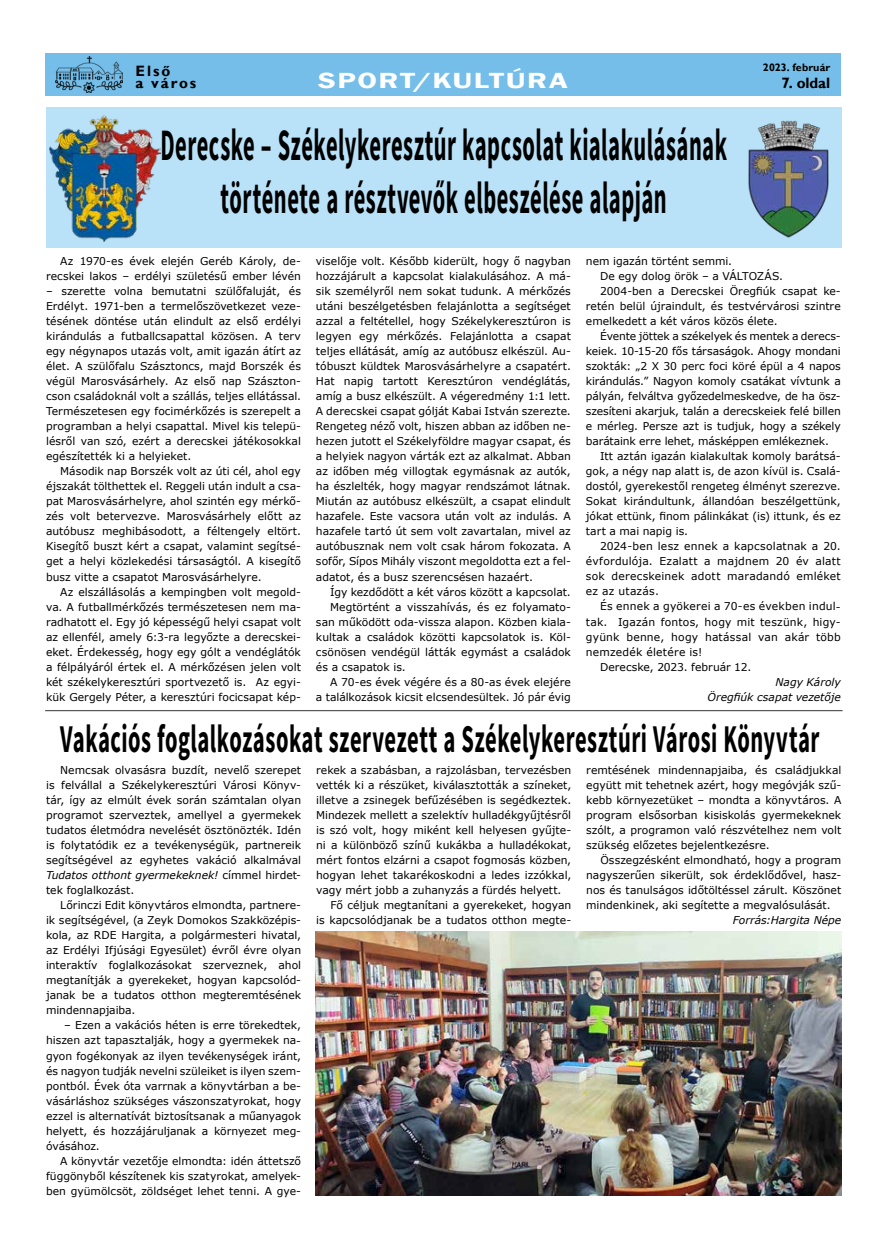
<style>
.page{position:relative;width:886px;height:1241px;background:#fff}
.page>*{position:absolute;margin:0;border:0;box-sizing:border-box;transform-origin:0 0}
.t1{font:700 45px/52.5px "Source Sans Pro";letter-spacing:.02em;color:#000;text-align:center;scale:.5 1}
.t2{font:700 39.38px "Source Sans Pro";letter-spacing:.02em;color:#000;scale:.57 1}
.t3{font:600 22.5px "Franklin Gothic";letter-spacing:.05em;color:#fff;scale:1.36 1}
.t4{font:700 15px/12.5px "Gill Sans";letter-spacing:.12em;color:#000}
.t5{font:10.75px/15px "Verdana";color:#000;text-align:justify}
.t6{font:10.75px "Verdana";letter-spacing:.02em;color:#000}
.t7{font:italic 10.75px/15px "Verdana";color:#000;text-align:right}
.t8{font:700 10.75px "Gill Sans";letter-spacing:.01em;color:#000}
.s1{font-style:italic}
</style>
<div class="page">
<div style="left:45px;top:53px;width:796px;height:43px;background:#75bee9"></div>
<img style="left:56px;top:57px;width:66px;height:35px">
<div style="left:46px;top:107px;width:795px;height:141px;background:#b9e2f8"></div>
<img style="left:49px;top:116px;width:111px;height:125px">
<img style="left:748px;top:120px;width:81px;height:118px">
<hr style="left:45px;top:710px;width:797px;height:1px;background:#58595b">
<img style="left:315px;top:931px;width:526px;height:264px">
<h3 class="t4" style="left:136px;top:65px;width:62px">Első<br>a város</h3>
<p class="t8" style="left:763px;top:60px;width:69px">2023. február</p>
<h3 class="t3" style="left:318px;top:67px;width:185px">SPORT/KULTÚRA</h3>
<h3 class="t4" style="left:781px;top:77px;width:50px">7. oldal</h3>
<h1 class="t1" style="left:160px;top:120px;width:1135px">Derecske – Székelykeresztúr kapcsolat kialakulásának története a résztvevők elbeszélése alapján</h1>
<p class="t5" style="left:586px;top:254px;width:148px">nem igazán történt semmi.</p>
<p class="t5" style="left:600px;top:269px;width:185px">De egy dolog örök – a VÁLTOZÁS.</p>
<p class="t5" style="left:600px;top:284px;width:242px">2004-ben a Derecskei Öregfiúk csapat ke-</p>
<p class="t5" style="left:586px;top:299px;width:256px">retén belül újraindult, és testvérvárosi szintre</p>
<p class="t5" style="left:586px;top:314px;width:193px">emelkedett a két város közös élete.</p>
<p class="t5" style="left:600px;top:329px;width:242px">Évente jöttek a székelyek és mentek a derecs-</p>
<p class="t5" style="left:586px;top:344px;width:256px">keiek. 10-15-20 fős társaságok. Ahogy mondani</p>
<p class="t5" style="left:586px;top:359px;width:256px">szokták: „2 X 30 perc foci köré épül a 4 napos</p>
<p class="t5" style="left:586px;top:374px;width:256px">kirándulás.” Nagyon komoly csatákat vívtunk a</p>
<p class="t5" style="left:586px;top:389px;width:256px">pályán, felváltva győzedelmeskedve, de ha ös -</p>
<p class="t5" style="left:586px;top:404px;width:256px">szesíteni akarjuk, talán a derecskeiek felé billen</p>
<p class="t5" style="left:586px;top:419px;width:256px">e mérleg. Persze azt is tudjuk, hogy a székely</p>
<p class="t5" style="left:586px;top:434px;width:245px">barátaink erre lehet, másképpen emlékeznek.</p>
<p class="t5" style="left:600px;top:449px;width:242px">Itt aztán igazán kialakultak komoly barátsá-</p>
<p class="t5" style="left:586px;top:464px;width:256px">gok, a négy nap alatt is, de azon kívül is. Csalá-</p>
<p class="t5" style="left:586px;top:479px;width:256px">dostól, gyerekestől rengeteg élményt szerezve.</p>
<p class="t5" style="left:586px;top:494px;width:256px">Sokat kirándultunk, állandóan beszélgettünk,</p>
<p class="t5" style="left:586px;top:509px;width:256px">jókat ettünk, finom pálinkákat (is) ittunk, és ez</p>
<p class="t5" style="left:586px;top:524px;width:104px">tart a mai napig is.</p>
<p class="t6" style="left:600px;top:539px;width:242px">2024-ben lesz ennek a kapcsolatnak a 20.</p>
<p class="t5" style="left:586px;top:554px;width:256px">évfordulója. Ezalatt a majdnem 20 év alatt</p>
<p class="t6" style="left:586px;top:569px;width:256px">sok derecskeinek adott maradandó emléket</p>
<p class="t6" style="left:586px;top:584px;width:75px">ez az utazás.</p>
<p class="t6" style="left:600px;top:599px;width:242px">És ennek a gyökerei a 70-es években indul-</p>
<p class="t5" style="left:586px;top:614px;width:256px">tak. Igazán fontos, hogy mit teszünk, hig -</p>
<p class="t6" style="left:586px;top:629px;width:256px">gyünk benne, hogy hatással van akár több</p>
<p class="t6" style="left:586px;top:644px;width:118px">nemzedék életére is!</p>
<p class="t5" style="left:600px;top:659px;width:153px">Derecske, 2023. február 12.</p>
<p class="t7" style="left:707px;top:674px;width:135px">Nagy Károly<br>Öregfiúk csapat vezetője</p>
<h2 class="t2" style="left:60px;top:713px;width:1333px">Vakációs foglalkozásokat szervezett a Székelykeresztúri Városi Könyvtár</h2>
<p class="t5" style="left:46px;top:762px;width:257px;text-indent:14px">Nemcsak olvasásra buzdít, nevelő szerepet is felvállal a Székelykeresztúri Városi Könyv&shy;tár, így az elmúlt évek során számtalan olyan programot szerveztek, amellyel a gyermekek tudatos életmódra nevelését ösztönözték. Idén is folytatódik ez a tevékenységük, partnereik segítségével az egyhetes vakáció alkalmával <span class="s1">Tudatos otthont gyermekeknek!</span> címmel hirdet&shy;tek foglalkozást.</p>
<p class="t5" style="left:46px;top:897px;width:257px;text-indent:14px">Lőrinczi Edit könyvtáros elmondta, partnere&shy;ik segítségével, (a Zeyk Domokos Szakközépis&shy;kola, az RDE Hargita, a polgármesteri hivatal, az Erdélyi Ifjúsági Egyesület) évről évre olyan interaktív foglalkozásokat szerveznek, ahol megtanítják a gyerekeket, hogyan kapcsolód&shy;janak be a tudatos otthon megteremtésének mindennapjaiba.</p>
<p class="t5" style="left:46px;top:1017px;width:257px;text-indent:18px">– Ezen a vakációs héten is erre törekedtek, hiszen azt tapasztalják, hogy a gyermekek na&shy;gyon fogékonyak az ilyen tevékenységek iránt, és nagyon tudják nevelni szüleiket is ilyen szem&shy;pontból. Évek óta varrnak a könyvtárban a be&shy;vásárláshoz szükséges vászonszatyrokat, hogy ezzel is alternatívát biztosítsanak a műanyagok helyett, és hozzájáruljanak a környezet meg&shy;óvásához.</p>
<p class="t5" style="left:46px;top:1152px;width:257px;text-indent:14px">A könyvtár vezetője elmondta: idén áttetsző függönyből készítenek kis szatyrokat, amelyek&shy;ben gyümölcsöt, zöldséget lehet tenni. A gye-</p>
<p class="t5" style="left:46px;top:254px;width:256px;text-indent:14px">Az 1970-es évek elején Geréb Károly, de&shy;recskei lakos ‒ erdélyi születésű ember lévén ‒ szerette volna bemutatni szülőfaluját, és Erdélyt. 1971-ben a termelőszövetkezet veze&shy;tésének döntése után elindult az első erdélyi kirándulás a futballcsapattal közösen. A terv egy négynapos utazás volt, amit igazán átírt az élet. A szülőfalu Szásztoncs, majd Borszék és végül Marosvásárhely. Az első nap Szászton&shy;cson családoknál volt a szállás, teljes ellátással.<br>Természetesen egy focimérkőzés is szerepelt a programban a helyi csapattal. Mivel kis telepü&shy;lésről van szó, ezért a derecskei játékosokkal egészítették ki a helyieket.</p>
<p class="t5" style="left:46px;top:464px;width:256px;text-indent:14px">Második nap Borszék volt az úti cél, ahol egy éjszakát tölthettek el. Reggeli után indult a csa&shy;pat Marosvásárhelyre, ahol szintén egy mérkő&shy;zés volt betervezve. Marosvásárhely előtt az autóbusz meghibásodott, a féltengely eltört.<br>Kisegítő buszt kért a csapat, valamint segítsé&shy;get a helyi közlekedési társaságtól. A kisegítő busz vitte a csapatot Marosvásárhelyre.</p>
<p class="t5" style="left:46px;top:584px;width:256px;text-indent:14px">Az elszállásolás a kempingben volt megold&shy;va. A futballmérkőzés természetesen nem ma&shy;radhatott el. Egy jó képességű helyi csapat volt az ellenfél, amely 6:3-ra legyőzte a derecskei&shy;eket. Érdekesség, hogy egy gólt a vendéglátók a félpályáról értek el. A mérkőzésen jelen volt két székelykeresztúri sportvezető is. Az egyi&shy;kük Gergely Péter, a keresztúri focicsapat kép-</p>
<p class="t5" style="left:316px;top:254px;width:256px">viselője volt. Később kiderült, hogy ő nagyban hozzájárult a kapcsolat kialakulásához. A má&shy;sik személyről nem sokat tudunk. A mérkőzés utáni beszélgetésben felajánlotta a segítséget azzal a feltétellel, hogy Székelykeresztúron is legyen egy mérkőzés. Felajánlotta a csapat teljes ellátását, amíg az autóbusz elkészül. Au&shy;tóbuszt küldtek Marosvásárhelyre a csapatért.<br>Hat napig tartott Keresztúron vendéglátás, amíg a busz elkészült. A végeredmény 1:1 lett.<br>A derecskei csapat gólját Kabai István szerezte.<br>Rengeteg néző volt, hiszen abban az időben ne&shy;hezen jutott el Székelyföldre magyar csapat, és a helyiek nagyon várták ezt az alkalmat. Abban az időben még villogtak egymásnak az autók, ha észlelték, hogy magyar rendszámot látnak.<br>Miután az autóbusz elkészült, a csapat elindult hazafele. Este vacsora után volt az indulás. A hazafele tartó út sem volt zavartalan, mivel az autóbusznak nem volt csak három fokozata. A sofőr, Sípos Mihály viszont megoldotta ezt a fel&shy;adatot, és a busz szerencsésen hazaért.</p>
<p class="t5" style="left:330px;top:584px;width:242px">Így kezdődött a két város között a kapcsolat.</p>
<p class="t5" style="left:330px;top:599px;width:242px">Megtörtént a visszahívás, és ez folyamato-</p>
<p class="t5" style="left:316px;top:614px;width:256px">san működött oda-vissza alapon. Közben kiala-</p>
<p class="t5" style="left:316px;top:629px;width:256px">kultak a családok közötti kapcsolatok is. Köl-</p>
<p class="t5" style="left:316px;top:644px;width:256px">csönösen vendégül látták egymást a családok</p>
<p class="t5" style="left:316px;top:659px;width:91px">és a csapatok is.</p>
<p class="t5" style="left:330px;top:674px;width:242px">A 70-es évek végére és a 80-as évek elejére</p>
<p class="t5" style="left:316px;top:689px;width:256px">a találkozások kicsit elcsendesültek. Jó pár évig</p>
<p class="t5" style="left:316px;top:762px;width:257px">rekek a szabásban, a rajzolásban, tervezésben</p>
<p class="t5" style="left:316px;top:777px;width:257px">vették ki a részüket, kiválasztották a színeket,</p>
<p class="t5" style="left:316px;top:792px;width:257px">illetve a zsinegek befűzésében is segédkeztek.</p>
<p class="t5" style="left:316px;top:807px;width:257px">Mindezek mellett a szelektív hulladékgyűjtésről</p>
<p class="t5" style="left:316px;top:822px;width:257px">is szó volt, hogy miként kell helyesen gyűjte-</p>
<p class="t5" style="left:316px;top:837px;width:257px">ni a különböző színű kukákba a hulladékokat,</p>
<p class="t5" style="left:316px;top:852px;width:257px">mért fontos elzárni a csapot fogmosás közben,</p>
<p class="t5" style="left:316px;top:867px;width:257px">hogyan lehet takarékoskodni a ledes izzókkal,</p>
<p class="t5" style="left:316px;top:882px;width:247px">vagy mért jobb a zuhanyzás a fürdés helyett.</p>
<p class="t5" style="left:330px;top:897px;width:242px">Fő céljuk megtanítani a gyerekeket, hogyan</p>
<p class="t5" style="left:316px;top:912px;width:257px">is kapcsolódjanak be a tudatos otthon megte-</p>
<p class="t5" style="left:586px;top:762px;width:257px">remtésének mindennapjaiba, és családjukkal együtt mit tehetnek azért, hogy megóvják szű&shy;kebb környezetüket – mondta a könyvtáros. A program elsősorban kisiskolás gyermekeknek szólt, a programon való részvételhez nem volt szükség előzetes bejelentkezésre.</p>
<p class="t5" style="left:586px;top:852px;width:257px;text-indent:14px">Összegzésként elmondható, hogy a program nagyszerűen sikerült, sok érdeklődővel, hasz&shy;nos és tanulságos időtöltéssel zárult. Köszönet mindenkinek, aki segítette a megvalósulását.</p>
<p class="t7" style="left:733px;top:912px;width:110px">Forrás:Hargita Népe</p>
</div>
